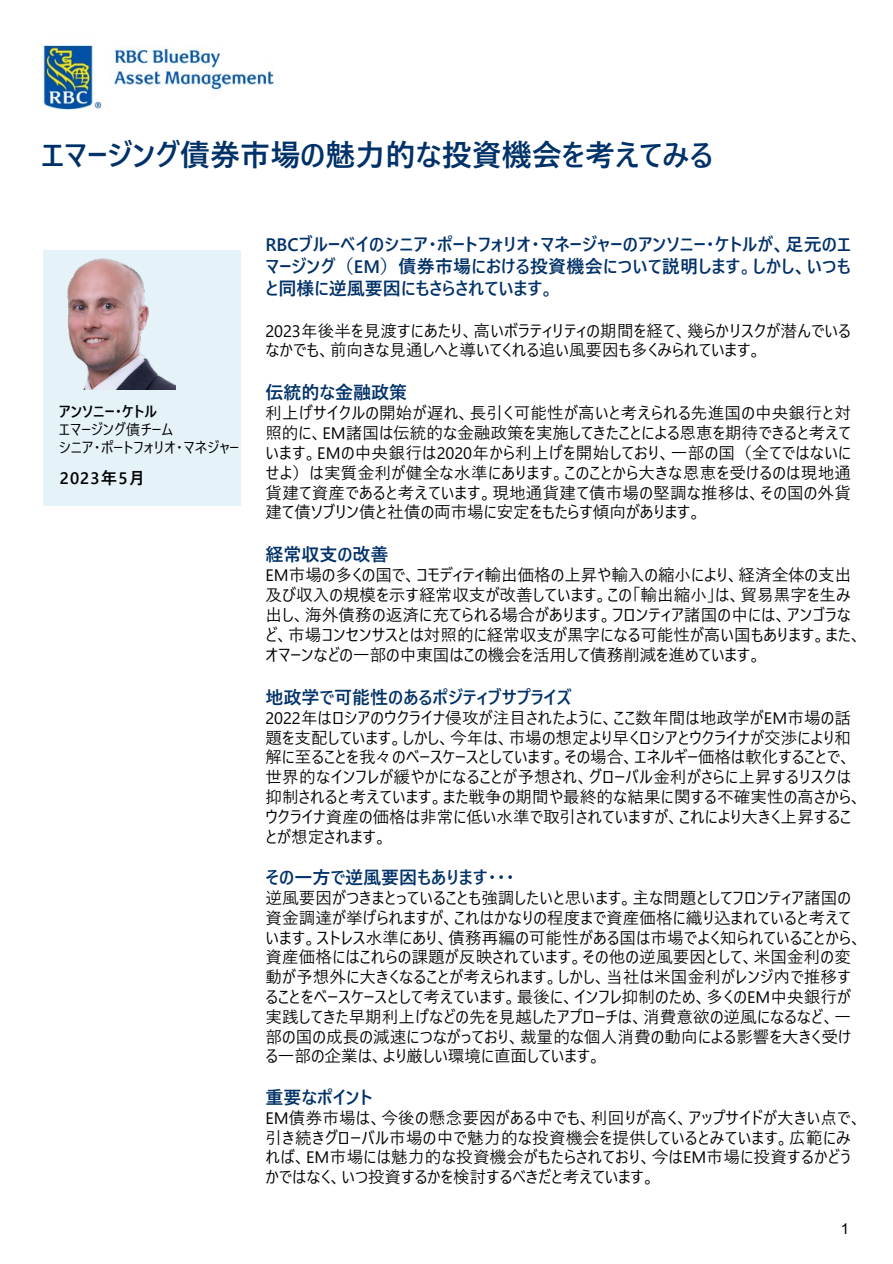
<style>
.page{position:relative;width:893px;height:1264px;background:#fff}
.page>*{position:absolute;margin:0;border:0;box-sizing:border-box;transform-origin:0 0}
.t1{font:700 30px "Yu Gothic UI";color:#003168}
.t2{font:700 18px/21.6px "Yu Gothic UI";color:#003168;text-align:justify}
.t3{font:16.5px/19.8px "Yu Gothic UI";letter-spacing:.01em;color:#000}
.t4{font:700 16.5px "Yu Gothic UI";letter-spacing:.065em;color:#000}
.t5{font:15px "Yu Gothic UI";color:#000}
.t6{font:700 15px "Yu Gothic UI";color:#000}
.t7{font:15px "Arial";color:#000}
</style>
<div class="page">
<img style="left:43px;top:44px;width:231px;height:66px">
<div style="left:43px;top:250px;width:197px;height:255px;background:#e5f2f7"></div>
<img style="left:67px;top:258px;width:109px;height:132px">
<p class="t1" style="left:41px;top:138px;width:673px">エマージング債券市場の魅力的な投資機会を考えてみる</p>
<p class="t6" style="left:59px;top:403px;width:100px">アンソニー・ケトル</p>
<p class="t5" style="left:59px;top:415px;width:116px">エマージング債チーム</p>
<p class="t5" style="left:59px;top:433px;width:182px">シニア・ポートフォリオ・マネジャー</p>
<p class="t4" style="left:60px;top:468px;width:87px">2023年5月</p>
<p class="t2" style="left:265px;top:234px;width:587px">RBCブルーベイのシニア・ポートフォリオ・マネージャーのアンソニー・ケトルが、足元のエマージング（EM）債券市場における投資機会について説明します。しかし、いつもと同様に逆風要因にもさらされています。</p>
<p class="t3" style="left:265px;top:318px;width:587px">2023年後半を見渡すにあたり、高いボラティリティの期間を経て、幾らかリスクが潜んでいるなかでも、前向きな見通しへと導いてくれる追い風要因も多くみられています。</p>
<p class="t2" style="left:265px;top:382px;width:143px">伝統的な金融政策</p>
<p class="t3" style="left:265px;top:401px;width:587px;text-align:justify">利上げサイクルの開始が遅れ、長引く可能性が高いと考えられる先進国の中央銀行と対照的に、EM諸国は伝統的な金融政策を実施してきたことによる恩恵を期待できると考えています。EMの中央銀行は2020年から利上げを開始しており、一部の国（全てではないにせよ）は実質金利が健全な水準にあります。このことから大きな恩恵を受けるのは現地通貨建て資産であると考えています。現地通貨建て債市場の堅調な推移は、その国の外貨建て債ソブリン債と社債の両市場に安定をもたらす傾向があります。</p>
<p class="t2" style="left:265px;top:544px;width:125px">経常収支の改善</p>
<p class="t3" style="left:265px;top:563px;width:598px">EM市場の多くの国で、コモディティ輸出価格の上昇や輸入の縮小により、経済全体の支出及び収入の規模を示す経常収支が改善しています。この「輸出縮小」は、貿易黒字を生み出し、海外債務の返済に充てられる場合があります。フロンティア諸国の中には、アンゴラなど、市場コンセンサスとは対照的に経常収支が黒字になる可能性が高い国もあります。また、オマーンなどの一部の中東国はこの機会を活用して債務削減を進めています。</p>
<p class="t2" style="left:265px;top:686px;width:308px">地政学で可能性のあるポジティブサプライズ</p>
<p class="t3" style="left:265px;top:705px;width:598px">2022年はロシアのウクライナ侵攻が注目されたように、ここ数年間は地政学がEM市場の話題を支配しています。しかし、今年は、市場の想定より早くロシアとウクライナが交渉により和解に至ることを我々のベースケースとしています。その場合、エネルギー価格は軟化することで、世界的なインフレが緩やかになることが予想され、グローバル金利がさらに上昇するリスクは抑制されると考えています。また戦争の期間や最終的な結果に関する不確実性の高さから、ウクライナ資産の価格は非常に低い水準で取引されていますが、これにより大きく上昇することが想定されます。</p>
<p class="t2" style="left:265px;top:866px;width:251px">その一方で逆風要因もあります・・・</p>
<p class="t3" style="left:265px;top:885px;width:598px">逆風要因がつきまとっていることも強調したいと思います。主な問題としてフロンティア諸国の資金調達が挙げられますが、これはかなりの程度まで資産価格に織り込まれていると考えています。ストレス水準にあり、債務再編の可能性がある国は市場でよく知られていることから、資産価格にはこれらの課題が反映されています。その他の逆風要因として、米国金利の変動が予想外に大きくなることが考えられます。しかし、当社は米国金利がレンジ内で推移することをベースケースとして考えています。最後に、インフレ抑制のため、多くのEM中央銀行が実践してきた早期利上げなどの先を見越したアプローチは、消費意欲の逆風になるなど、一部の国の成長の減速につながっており、裁量的な個人消費の動向による影響を大きく受ける一部の企業は、より厳しい環境に直面しています。</p>
<p class="t2" style="left:265px;top:1086px;width:109px">重要なポイント</p>
<p class="t3" style="left:265px;top:1105px;width:597px">EM債券市場は、今後の懸念要因がある中でも、利回りが高く、アップサイドが大きい点で、引き続きグローバル市場の中で魅力的な投資機会を提供しているとみています。広範にみれば、EM市場には魅力的な投資機会がもたらされており、今はEM市場に投資するかどうかではなく、いつ投資するかを検討するべきだと考えています。</p>
<p class="t7" style="left:840px;top:1217px;width:10px">1</p>
</div>
